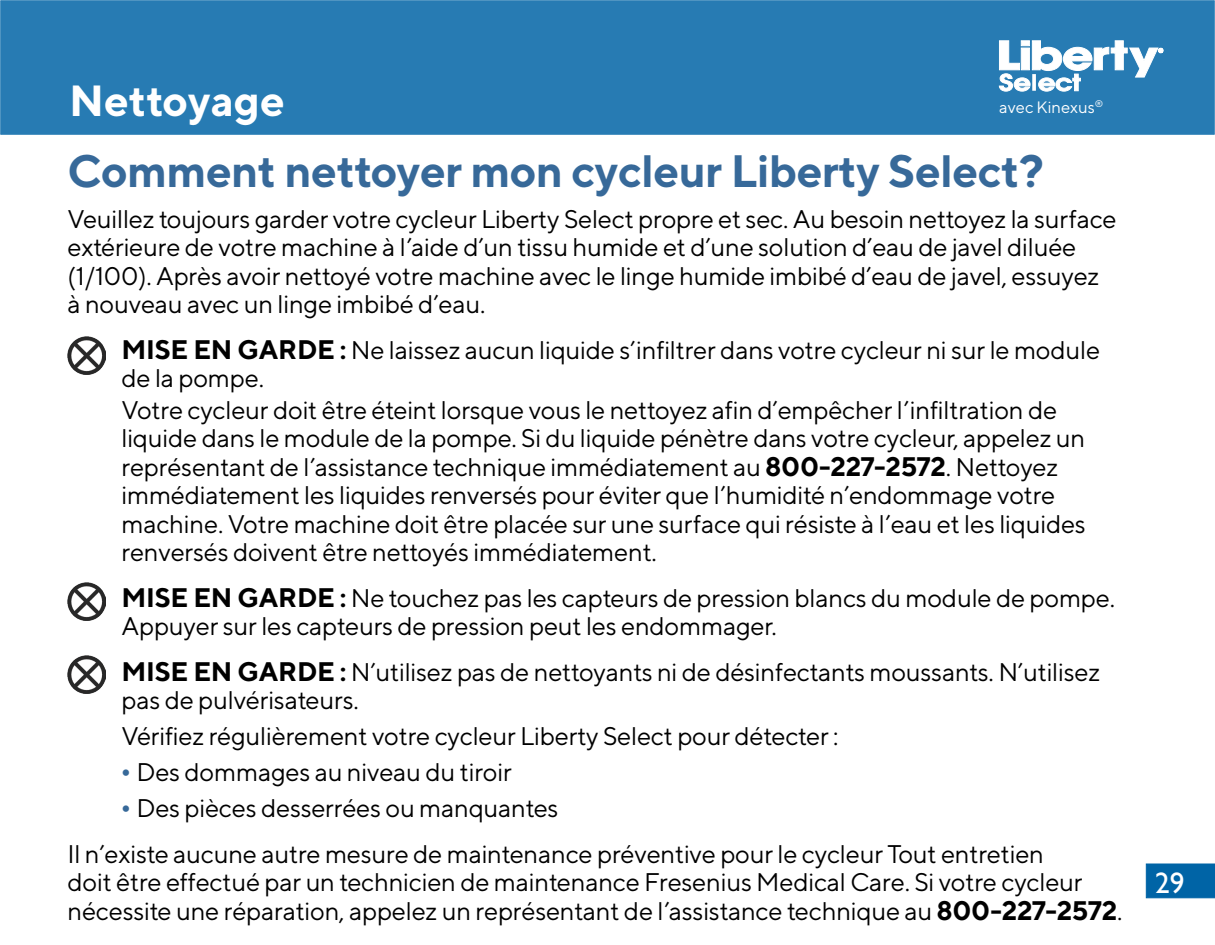
<style>
.page{position:relative;width:1215px;height:945px;background:#fff}
.page>*{position:absolute;margin:0;border:0;box-sizing:border-box;transform-origin:0 0}
.t1{font:700 45.3px "TT Norms";letter-spacing:-.01em;color:#376999}
.t2{font:700 43.5px "TT Norms";color:#fff}
.t3{font:29.25px "Gill Sans";color:#fff}
.t4{font:25.5px/28.5px "TT Norms";letter-spacing:-.01em;color:#000}
.t5{font:16.5px "TT Norms";color:#fff}
.s1{font-weight:700;font-size:26.85px}
.s2{font-family:"Times New Roman";color:#376999}
</style>
<div class="page">
<img style="left:68px;top:337px;width:38px;height:38px">
<img style="left:68px;top:582px;width:38px;height:38px">
<img style="left:68px;top:656px;width:38px;height:38px">
<div style="left:1px;top:1px;width:1213px;height:133px;background:#277bb3"></div>
<svg style="left:999px;top:41px;width:164px;height:50px"></svg>
<div style="left:1146px;top:864px;width:69px;height:34px;background:#0064a6"></div>
<h2 class="t2" style="left:69px;top:73px;width:217px">Nettoyage</h2>
<h1 class="t1" style="left:68px;top:142px;width:978px">Comment nettoyer mon cycleur Liberty Select?</h1>
<p class="t4" style="left:68px;top:204px;width:1051px">Veuillez toujours garder votre cycleur Liberty Select propre et sec. Au besoin nettoyez la surface extérieure de votre machine à l’aide d’un tissu humide et d’une solution d’eau de javel diluée (1/100). Après avoir nettoyé votre machine avec le linge humide imbibé d’eau de javel, essuyez à nouveau avec un linge imbibé d’eau.</p>
<p class="t4" style="left:122px;top:335px;width:980px"><span class="s1">MISE EN GARDE :</span> Ne laissez aucun liquide s’infiltrer dans votre cycleur ni sur le module de la pompe.</p>
<p class="t4" style="left:122px;top:395px;width:966px">Votre cycleur doit être éteint lorsque vous le nettoyez afin d’empêcher l’infiltration de liquide dans le module de la pompe. Si du liquide pénètre dans votre cycleur, appelez un représentant de l’assistance technique immédiatement au <span class="s1">800-227-2572</span>. Nettoyez immédiatement les liquides renversés pour éviter que l’humidité n’endommage votre machine. Votre machine doit être placée sur une surface qui résiste à l’eau et les liquides renversés doivent être nettoyés immédiatement.</p>
<p class="t4" style="left:122px;top:583px;width:995px"><span class="s1">MISE EN GARDE :</span> Ne touchez pas les capteurs de pression blancs du module de pompe.<br>Appuyer sur les capteurs de pression peut les endommager.</p>
<p class="t4" style="left:122px;top:657px;width:980px"><span class="s1">MISE EN GARDE :</span> N’utilisez pas de nettoyants ni de désinfectants moussants. N’utilisez pas de pulvérisateurs.</p>
<p class="t4" style="left:122px;top:722px;width:719px">Vérifiez régulièrement votre cycleur Liberty Select pour détecter :</p>
<p class="t4" style="left:122px;top:758px;width:392px"><span class="s2">•</span> Des dommages au niveau du tiroir</p>
<p class="t4" style="left:68px;top:785px;width:978px;line-height:45.5px;text-indent:54px"><span class="s2">•</span> Des pièces desserrées ou manquantes<br>Il n’existe aucune autre mesure de maintenance préventive pour le cycleur Tout entretien</p>
<p class="t4" style="left:68px;top:868px;width:1056px">doit être effectué par un technicien de maintenance Fresenius Medical Care. Si votre cycleur nécessite une réparation, appelez un représentant de l’assistance technique au <span class="s1">800-227-2572</span>.</p>
<p class="t5" style="left:999px;top:97px;width:106px">avec Kinexus<sup>®</sup></p>
<p class="t3" style="left:1155px;top:866px;width:31px">29</p>
</div>
